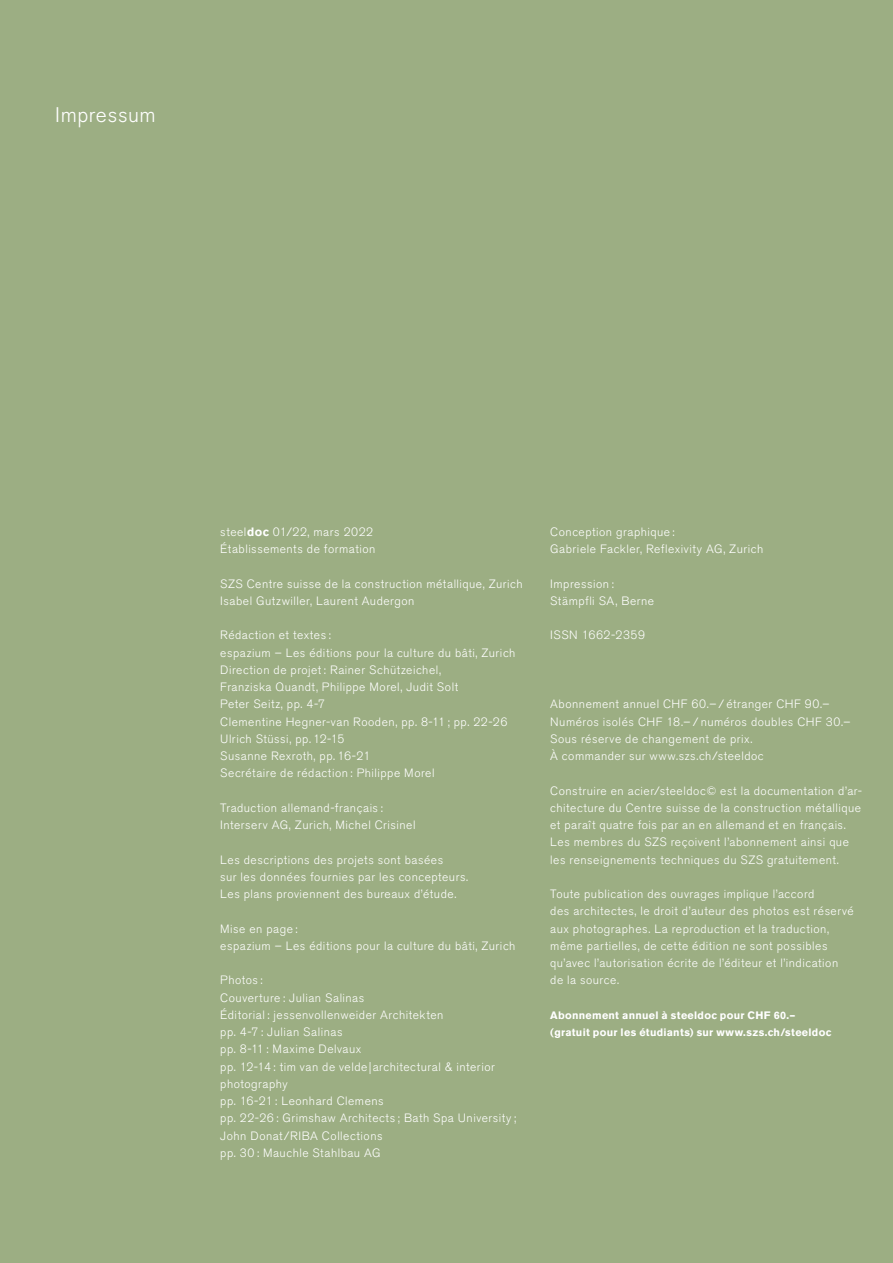
<style>
.page{position:relative;width:893px;height:1263px;background:#9cae83}
.page>*{position:absolute;margin:0;border:0;box-sizing:border-box;transform-origin:0 0}
.t1{font:300 21px "Akzidenz Grotesk BQ";letter-spacing:.025em;color:#fff}
.t2{font:300 12px/17.2px "Akzidenz Grotesk BQ";letter-spacing:.045em;color:#fff}
.t3{font:700 10.8px/17.2px "Akzidenz Grotesk BQ";letter-spacing:.025em;color:#fff}
.s1{font-weight:700}
</style>
<div class="page">
<h1 class="t1" style="left:55px;top:103px;width:102px">Impressum</h1>
<p class="t2" style="left:220px;top:523px;width:157px">steel<span class="s1">doc</span> 01/22, mars 2022<br>Établissements de formation</p>
<p class="t2" style="left:220px;top:575px;width:304px">SZS Centre suisse de la construction métallique, Zurich<br>Isabel Gutzwiller, Laurent Audergon</p>
<p class="t2" style="left:220px;top:627px;width:297px">Rédaction et textes :<br>espazium – Les éditions pour la culture du bâti, Zurich Direction de projet : Rainer Schützeichel,<br>Franziska Quandt, Philippe Morel, Judit Solt<br>Peter Seitz, pp. 4-7<br>Clementine Hegner-van Rooden, pp. 8-11 ; pp. 22-26<br>Ulrich Stüssi, pp. 12-15<br>Susanne Rexroth, pp. 16-21<br>Secrétaire de rédaction : Philippe Morel</p>
<p class="t2" style="left:220px;top:799px;width:197px">Traduction allemand-français :<br>Interserv AG, Zurich, Michel Crisinel</p>
<p class="t2" style="left:220px;top:851px;width:249px">Les descriptions des projets sont basées<br>sur les données fournies par les concepteurs.<br>Les plans proviennent des bureaux d’étude.</p>
<p class="t2" style="left:220px;top:920px;width:297px">Mise en page :<br>espazium – Les éditions pour la culture du bâti, Zurich</p>
<p class="t2" style="left:220px;top:972px;width:297px">Photos :<br>Couverture : Julian Salinas<br>Éditorial : jessenvollenweider Architekten<br>pp. 4-7 : Julian Salinas<br>pp. 8-11 : Maxime Delvaux<br>pp. 12-14 : tim van de velde|architectural &amp; interior photography<br>pp. 16-21 : Leonhard Clemens<br>pp. 22-26 : Grimshaw Architects ; Bath Spa University ;<br>John Donat/RIBA Collections<br>pp. 30 : Mauchle Stahlbau AG</p>
<p class="t2" style="left:550px;top:523px;width:215px">Conception graphique :<br>Gabriele Fackler, Reflexivity AG, Zurich</p>
<p class="t2" style="left:550px;top:575px;width:105px">Impression :<br>Stämpfli SA, Berne</p>
<p class="t2" style="left:550px;top:627px;width:96px">ISSN 1662-2359</p>
<p class="t2" style="left:550px;top:696px;width:302px">Abonnement annuel CHF 60.– / étranger CHF 90.– Numéros isolés CHF 18.– / numéros doubles CHF 30.– Sous réserve de changement de prix.<br>À commander sur www.szs.ch/steeldoc</p>
<p class="t2" style="left:550px;top:782px;width:313px">Construire en acier/steeldoc© est la documentation d’ar&shy;chitecture du Centre suisse de la construction métallique et paraît quatre fois par an en allemand et en français.<br>Les membres du SZS reçoivent l’abonnement ainsi que les renseignements techniques du SZS gratuitement.</p>
<p class="t2" style="left:550px;top:885px;width:305px">Toute publication des ouvrages implique l’accord<br>des architectes, le droit d’auteur des photos est réservé aux photographes. La reproduction et la traduction, même partielles, de cette édition ne sont possibles qu’avec l’autorisation écrite de l’éditeur et l’indication de la source.</p>
<p class="t3" style="left:550px;top:1007px;width:282px">Abonnement annuel à steeldoc pour CHF 60.– (gratuit pour les étudiants) sur www.szs.ch/steeldoc</p>
</div>
